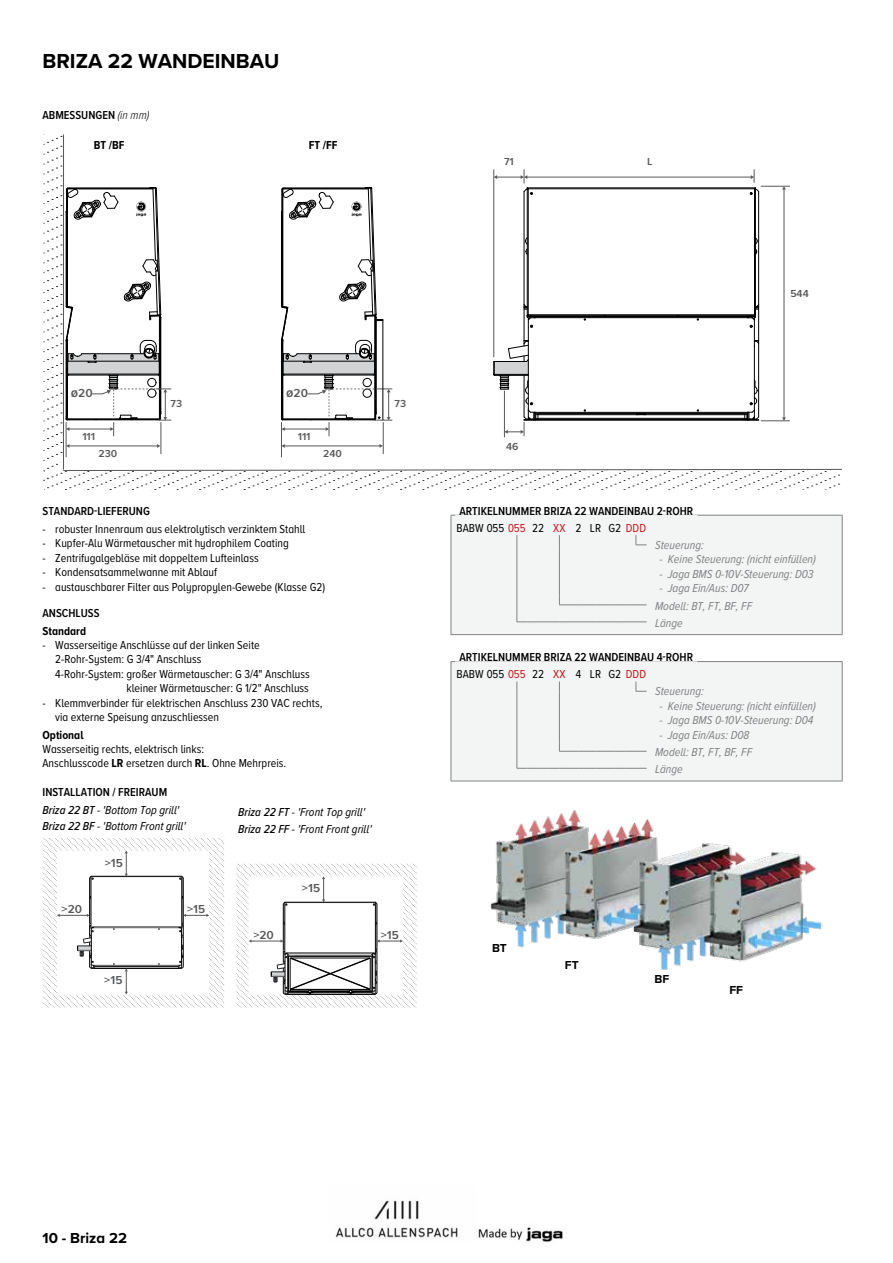
<style>
.page{position:relative;width:893px;height:1263px;background:#fff}
.page>*{position:absolute;margin:0;border:0;box-sizing:border-box;transform-origin:0 0}
.t1{font:700 21px "Proxima Nova";color:#000}
.t2{font:700 15px "Proxima Nova";color:#000}
.t3{font:12px/14.4px "Proxima Nova Cond";color:#000}
.t4{font:italic 12px/17.2px "Proxima Nova Cond";color:#808285}
.t5{font:600 12px "Proxima Nova Cond";color:#000}
.t6{font:italic 12px/16.5px "Proxima Nova Cond";color:#000}
.t7{font:600 12px "Proxima Nova Cond";color:#58595b;scale:1.16 1}
.t8{font:700 12px "Proxima Nova Cond";color:#000}
.t9{font:700 12px "Proxima Nova";color:#000}
.t10{font:600 10.5px "Proxima Nova Cond";color:#58595b;scale:1.16 1}
.s1{font-weight:300;font-style:italic}
.s2{font-weight:700}
.s3{font-weight:500}
.s4{color:#c4161c}
.s5{font-style:normal}
</style>
<div class="page">
<svg style="left:43px;top:838px;width:181px;height:170px"></svg>
<svg style="left:236px;top:864px;width:181px;height:144px"></svg>
<div style="left:451px;top:515px;width:391px;height:120px;background:#f3f4f4"></div>
<hr style="left:451px;top:515px;width:391px;height:1px;background:#808285">
<hr style="left:451px;top:515px;width:1px;height:119px;background:#808285">
<hr style="left:842px;top:515px;width:1px;height:119px;background:#808285">
<hr style="left:451px;top:634px;width:391px;height:1px;background:#808285">
<hr style="left:455px;top:515px;width:243px;height:4px;background:#f3f4f4">
<hr style="left:517px;top:545px;width:1px;height:51px;background:#808285">
<hr style="left:559px;top:545px;width:1px;height:51px;background:#808285">
<svg style="left:517px;top:596px;width:130px;height:27px"></svg>
<svg style="left:636px;top:535px;width:11px;height:11px"></svg>
<div style="left:451px;top:661px;width:391px;height:120px;background:#f3f4f4"></div>
<hr style="left:451px;top:661px;width:391px;height:1px;background:#808285">
<hr style="left:451px;top:662px;width:1px;height:119px;background:#808285">
<hr style="left:842px;top:662px;width:1px;height:119px;background:#808285">
<hr style="left:451px;top:781px;width:391px;height:1px;background:#808285">
<div style="left:455px;top:661px;width:242px;height:5px;background:#f3f4f4"></div>
<hr style="left:517px;top:691px;width:1px;height:52px;background:#808285">
<hr style="left:559px;top:691px;width:1px;height:52px;background:#808285">
<svg style="left:517px;top:743px;width:130px;height:26px"></svg>
<svg style="left:636px;top:681px;width:11px;height:11px"></svg>
<img style="left:490px;top:810px;width:332px;height:160px">
<svg style="left:43px;top:134px;width:799px;height:357px"></svg>
<img style="left:335px;top:1200px;width:228px;height:42px">
<h1 class="t1" style="left:43px;top:45px;width:238px">BRIZA 22 WANDEINBAU</h1>
<p class="t5" style="left:43px;top:106px;width:108px">ABMESSUNGEN <span class="s1">(in mm)</span></p>
<p class="t8" style="left:94px;top:137px;width:32px">BT /BF</p>
<p class="t8" style="left:309px;top:137px;width:30px">FT /FF</p>
<p class="t7" style="left:71px;top:384px;width:20px">020</p>
<p class="t7" style="left:286px;top:384px;width:20px">020</p>
<p class="t10" style="left:171px;top:396px;width:11px">73</p>
<p class="t10" style="left:82px;top:428px;width:13px">111</p>
<p class="t10" style="left:298px;top:428px;width:13px">111</p>
<p class="t10" style="left:99px;top:446px;width:18px">230</p>
<p class="t10" style="left:323px;top:446px;width:18px">240</p>
<p class="t5" style="left:43px;top:502px;width:109px">STANDARD-LIEFERUNG</p>
<p class="t3" style="left:43px;top:521px;width:264px">- robuster Innenraum aus elektrolytisch verzinktem Stahll</p>
<p class="t3" style="left:43px;top:536px;width:248px">- Kupfer-Alu Wärmetauscher mit hydrophilem Coating</p>
<p class="t3" style="left:43px;top:550px;width:218px">- Zentrifugalgebläse mit doppeltem Lufteinlass</p>
<p class="t3" style="left:43px;top:564px;width:176px">- Kondensatsammelwanne mit Ablauf</p>
<p class="t3" style="left:43px;top:579px;width:284px">- austauschbarer Filter aus Polypropylen-Gewebe (Klasse G2)</p>
<p class="t5" style="left:43px;top:604px;width:59px">ANSCHLUSS</p>
<p class="t8" style="left:43px;top:622px;width:45px">Standard</p>
<p class="t3" style="left:43px;top:637px;width:219px">- Wasserseitige Anschlüsse auf der linken Seite</p>
<p class="t3" style="left:55px;top:652px;width:148px">2-Rohr-System: G 3/4" Anschluss</p>
<p class="t3" style="left:55px;top:666px;width:256px">4-Rohr-System: großer Wärmetauscher: G 3/4" Anschluss</p>
<p class="t3" style="left:127px;top:680px;width:184px">kleiner Wärmetauscher: G 1/2" Anschluss</p>
<p class="t3" style="left:55px;top:695px;width:269px;text-indent:-13px">- Klemmverbinder für elektrischen Anschluss 230 VAC rechts, via externe Speisung anzuschliessen</p>
<p class="t8" style="left:43px;top:726px;width:42px">Optional</p>
<p class="t3" style="left:43px;top:741px;width:245px">Wasserseitig rechts, elektrisch links:<br>Anschlusscode <span class="s2">LR</span> ersetzen durch <span class="s2">RL</span>. Ohne Mehrpreis.</p>
<p class="t5" style="left:43px;top:783px;width:126px">INSTALLATION / FREIRAUM</p>
<p class="t6" style="left:43px;top:801px;width:145px"><span class="s3">Briza 22 BT</span> - 'Bottom Top grill'<br><span class="s3">Briza 22 BF</span> - 'Bottom Front grill'</p>
<p class="t6" style="left:238px;top:803px;width:135px"><span class="s3">Briza 22 FT</span> - 'Front Top grill'<br><span class="s3">Briza 22 FF</span> - 'Front Front grill'</p>
<p class="t7" style="left:105px;top:854px;width:17px">&gt;15</p>
<p class="t7" style="left:62px;top:900px;width:19px">&gt;20</p>
<p class="t7" style="left:187px;top:900px;width:17px">&gt;15</p>
<p class="t7" style="left:302px;top:879px;width:17px">&gt;15</p>
<p class="t10" style="left:395px;top:396px;width:11px">73</p>
<p class="t7" style="left:104px;top:971px;width:17px">&gt;15</p>
<p class="t7" style="left:253px;top:926px;width:19px">&gt;20</p>
<p class="t7" style="left:381px;top:926px;width:17px">&gt;15</p>
<p class="t10" style="left:504px;top:154px;width:10px">71</p>
<p class="t10" style="left:647px;top:154px;width:6px">L</p>
<p class="t10" style="left:506px;top:439px;width:12px">46</p>
<p class="t10" style="left:790px;top:286px;width:17px">544</p>
<p class="t5" style="left:459px;top:502px;width:235px">ARTIKELNUMMER BRIZA 22 WANDEINBAU 2-ROHR</p>
<p class="t3" style="left:457px;top:520px;width:191px">BABW 055 <span class="s4">055</span> 22 <span class="s4">XX</span> 2 LR G2 <span class="s4">DDD</span></p>
<p class="t4" style="left:655px;top:536px;width:50px">Steuerung:</p>
<p class="t4" style="left:659px;top:550px;width:158px"><span class="s5">-</span> Keine Steuerung: (nicht einfüllen)</p>
<p class="t4" style="left:659px;top:565px;width:156px"><span class="s5">-</span> Jaga BMS 0-10V-Steuerung: D03</p>
<p class="t4" style="left:655px;top:579px;width:99px;text-indent:4px"><span class="s5">-</span> Jaga Ein/Aus: D07<br>Modell: BT, FT, BF, FF<br>Länge</p>
<p class="t5" style="left:459px;top:648px;width:235px">ARTIKELNUMMER BRIZA 22 WANDEINBAU 4-ROHR</p>
<p class="t3" style="left:457px;top:667px;width:191px">BABW 055 <span class="s4">055</span> 22 <span class="s4">XX</span> 4 LR G2 <span class="s4">DDD</span></p>
<p class="t4" style="left:655px;top:682px;width:50px">Steuerung:</p>
<p class="t4" style="left:659px;top:697px;width:158px"><span class="s5">-</span> Keine Steuerung: (nicht einfüllen)</p>
<p class="t4" style="left:659px;top:711px;width:156px"><span class="s5">-</span> Jaga BMS 0-10V-Steuerung: D04</p>
<p class="t4" style="left:655px;top:725px;width:99px;text-indent:4px"><span class="s5">-</span> Jaga Ein/Aus: D08<br>Modell: BT, FT, BF, FF<br>Länge</p>
<p class="t9" style="left:492px;top:939px;width:16px">BT</p>
<p class="t9" style="left:565px;top:956px;width:15px">FT</p>
<p class="t9" style="left:654px;top:970px;width:16px">BF</p>
<p class="t9" style="left:729px;top:981px;width:15px">FF</p>
<p class="t2" style="left:43px;top:1227px;width:86px">10 - Briza 22</p>
</div>
